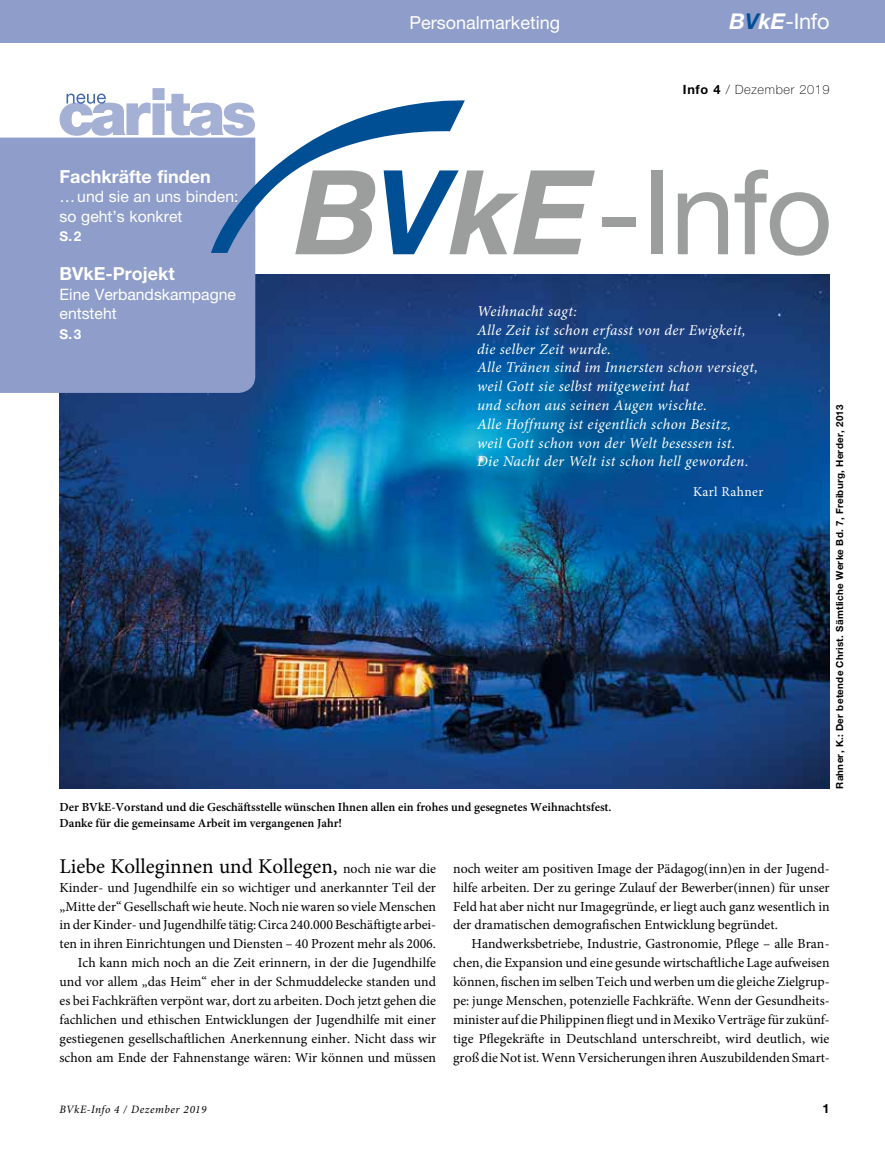
<style>
.page{position:relative;width:885px;height:1149px;background:#fff}
.page>*{position:absolute;margin:0;border:0;box-sizing:border-box;transform-origin:0 0}
.t1{font:117.3px "Helvetica Neue LT Std";color:#9c9d9d}
.t2{font:21.75px "Helvetica Neue LT Std";color:#fff}
.t3{font:21px "Minion Pro";color:#000}
.t4{font:700 18px "Helvetica Neue LT Std";color:#fff}
.t5{font:18px "Helvetica Neue LT Std";color:#fff}
.t6{font:15.75px/19.5px "Helvetica Neue LT Std";color:#fff}
.t7{font:italic 15px/18.6px "Minion Pro";letter-spacing:.025em;color:#fff}
.t8{font:13.8px/18.9px "Minion Pro";color:#000;text-align:justify}
.t9{font:13.5px "Minion Pro";letter-spacing:.03em;color:#fff}
.t10{font:700 13.5px "Helvetica Neue LT Std";color:#fff}
.t11{font:100 12.75px "Helvetica Neue LT Std";letter-spacing:.05em;color:#000}
.t12{font:700 12.75px "Helvetica Neue LT Std";color:#000}
.t13{font:600 12.3px/16.5px "Minion Pro";color:#000}
.t14{font:italic 11.25px "Minion Pro";letter-spacing:.04em;color:#000}
.t15{font:700 9.75px "Helvetica Neue LT Std";letter-spacing:.03em;color:#000}
.s1{font-weight:700;font-style:italic}
.s2{font-weight:700;font-style:italic;color:#004f95}
.s3{font-weight:700}
.s4{font-size:13.8px}
</style>
<div class="page">
<img style="left:60px;top:274px;width:769px;height:513px">
<div style="left:0;top:0;width:884px;height:43px;background:#8e9dca"></div>
<div style="left:0;top:137px;width:255px;height:256px;background:#8e9dca"></div>
<svg style="left:60px;top:88px;width:405px;height:165px"></svg>
<h3 class="t5" style="left:409px;top:12px;width:152px">Personalmarketing</h3>
<h2 class="t2" style="left:729px;top:8px;width:102px"><span class="s1">B</span><span class="s2">V</span><span class="s1">kE</span>-Info</h2>
<h3 class="t4" style="left:60px;top:165px;width:153px">Fachkräfte finden</h3>
<p class="t6" style="left:60px;top:186px;width:180px">…und sie an uns binden: so geht’s konkret</p>
<p class="t10" style="left:60px;top:228px;width:23px">S.2</p>
<h3 class="t4" style="left:60px;top:262px;width:117px">BVkE-Projekt</h3>
<p class="t6" style="left:60px;top:284px;width:178px">Eine Verbandskampagne entsteht</p>
<p class="t10" style="left:60px;top:325px;width:23px">S.3</p>
<p class="t11" style="left:683px;top:82px;width:148px"><span class="s3">Info 4</span> / Dezember 2019</p>
<h1 class="t1" style="left:296px;top:142px;width:538px"><span class="s1">B</span><span class="s2">V</span><span class="s1">kE</span>-Info</h1>
<p class="t7" style="left:477px;top:302px;width:282px">Weihnacht sagt:<br>Alle Zeit ist schon erfasst von der Ewigkeit, die selber Zeit wurde.<br>Alle Tränen sind im Innersten schon versiegt, weil Gott sie selbst mitgeweint hat<br>und schon aus seinen Augen wischte.<br>Alle Hoffnung ist eigentlich schon Besitz, weil Gott schon von der Welt besessen ist.<br>Die Nacht der Welt ist schon hell geworden.</p>
<p class="t9" style="left:693px;top:482px;width:72px">Karl Rahner</p>
<p class="t15" style="left:833px;top:788px;width:385px;rotate:-90deg">Rahner, K.: Der betende Christ. Sämtliche Werke Bd. 7, Freiburg, Herder, 2013</p>
<p class="t13" style="left:60px;top:798px;width:553px">Der BVkE-Vorstand und die Geschäftsstelle wünschen Ihnen allen ein frohes und gesegnetes Weihnachtsfest.<br>Danke für die gemeinsame Arbeit im vergangenen Jahr!</p>
<h3 class="t3" style="left:60px;top:851px;width:378px">Liebe Kolleginnen und Kollegen, <span class="s4">noch nie war die</span></h3>
<p class="t8" style="left:60px;top:877px;width:378px;text-align:right">Kinder- und Jugendhilfe ein so wichtiger und anerkannter Teil der „Mitte der“ Gesellschaft wie heute. Noch nie waren so viele Menschen in der Kinder- und Jugendhilfe tätig: Circa 240.000 Beschäftigte arbei&shy;ten in ihren Einrichtungen und Diensten – 40 Prozent mehr als 2006.<br>Ich kann mich noch an die Zeit erinnern, in der die Jugendhilfe und vor allem „das Heim“ eher in der Schmuddelecke standen und es bei Fachkräften verpönt war, dort zu arbeiten. Doch jetzt gehen die fachlichen und ethischen Entwicklungen der Jugendhilfe mit einer gestiegenen gesellschaftlichen Anerkennung einher. Nicht dass wir schon am Ende der Fahnenstange wären: Wir können und müssen</p>
<p class="t8" style="left:453px;top:858px;width:378px">noch weiter am positiven Image der Pädagog(inn)en in der Jugend&shy;hilfe arbeiten. Der zu geringe Zulauf der Bewerber(innen) für unser Feld hat aber nicht nur Imagegründe, er liegt auch ganz wesentlich in der dramatischen demografischen Entwicklung begründet.</p>
<p class="t8" style="left:453px;top:934px;width:378px;text-indent:18px">Handwerksbetriebe, Industrie, Gastronomie, Pflege – alle Bran&shy;chen, die Expansion und eine gesunde wirtschaftliche Lage aufweisen können, fischen im selben Teich und werben um die gleiche Zielgrup&shy;pe: junge Menschen, potenzielle Fachkräfte. Wenn der Gesundheits&shy;minister auf die Philippinen fliegt und in Mexiko Verträge für zukünf&shy;tige Pflegekräfte in Deutschland unterschreibt, wird deutlich, wie groß die Not ist. Wenn Versicherungen ihren Auszubildenden Smart-</p>
<p class="t14" style="left:60px;top:1101px;width:148px">BVkE-Info 4 / Dezember 2019</p>
<p class="t12" style="left:822px;top:1100px;width:9px">1</p>
</div>
